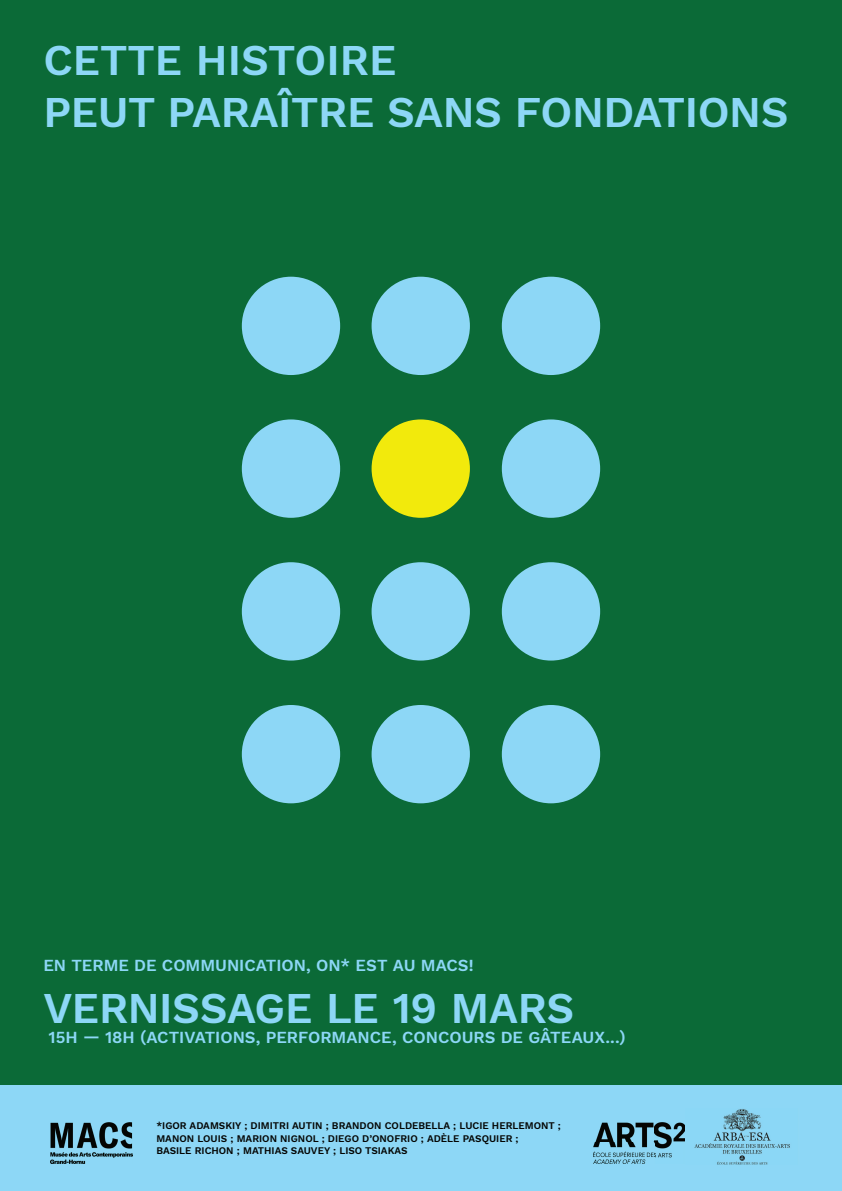
<style>
.page{position:relative;width:842px;height:1191px;background:#fff}
.page>*{position:absolute;margin:0;border:0;box-sizing:border-box;transform-origin:0 0}
.t1{font:600 43.2px/51.8px "Work Avec";letter-spacing:-.01em;color:#8dd7f6}
.t2{font:600 16.6px "Work Avec";letter-spacing:-.005em;color:#8dd7f6}
.t3{font:600 10px/12.5px "Work Avec";color:#040503}
</style>
<div class="page">
<div style="left:0;top:0;width:842px;height:1085px;background:#0b6a37"></div>
<div style="left:242px;top:705px;width:98px;height:98px;background:#8dd7f6;border-radius:50%"></div>
<div style="left:372px;top:705px;width:98px;height:98px;background:#8dd7f6;border-radius:50%"></div>
<div style="left:372px;top:419px;width:98px;height:99px;background:#f2ea0c;border-radius:50%"></div>
<div style="left:502px;top:562px;width:98px;height:98px;background:#8dd7f6;border-radius:50%"></div>
<div style="left:242px;top:562px;width:98px;height:98px;background:#8dd7f6;border-radius:50%"></div>
<div style="left:502px;top:705px;width:98px;height:98px;background:#8dd7f6;border-radius:50%"></div>
<div style="left:502px;top:419px;width:98px;height:99px;background:#8dd7f6;border-radius:50%"></div>
<div style="left:242px;top:419px;width:98px;height:99px;background:#8dd7f6;border-radius:50%"></div>
<div style="left:372px;top:562px;width:98px;height:98px;background:#8dd7f6;border-radius:50%"></div>
<div style="left:502px;top:277px;width:98px;height:98px;background:#8dd7f6;border-radius:50%"></div>
<div style="left:242px;top:277px;width:98px;height:98px;background:#8dd7f6;border-radius:50%"></div>
<div style="left:372px;top:277px;width:98px;height:98px;background:#8dd7f6;border-radius:50%"></div>
<div style="left:0;top:1085px;width:842px;height:106px;background:#8dd7f6"></div>
<img style="left:51px;top:1122px;width:81px;height:41px">
<img style="left:593px;top:1122px;width:92px;height:41px">
<img style="left:694px;top:1109px;width:96px;height:55px">
<h1 class="t1" style="left:43px;top:36px;width:747px">CETTE HISTOIRE<br>PEUT PARAÎTRE SANS FONDATIONS</h1>
<h2 class="t2" style="left:43px;top:955px;width:432px">EN TERME DE COMMUNICATION, ON* EST AU MACS!</h2>
<h1 class="t1" style="left:43px;top:984px;width:532px">VERNISSAGE LE 19 MARS</h1>
<h2 class="t2" style="left:49px;top:1027px;width:579px">15H — 18H (ACTIVATIONS, PERFORMANCE, CONCOURS DE GÂTEAUX...)</h2>
<p class="t3" style="left:156px;top:1120px;width:406px">*IGOR ADAMSKIY ; DIMITRI AUTIN ; BRANDON COLDEBELLA ; LUCIE HERLEMONT ;<br>MANON LOUIS ; MARION NIGNOL ; DIEGO D’ONOFRIO ; ADÈLE PASQUIER ;<br>BASILE RICHON ; MATHIAS SAUVEY ; LISO TSIAKAS</p>
</div>
